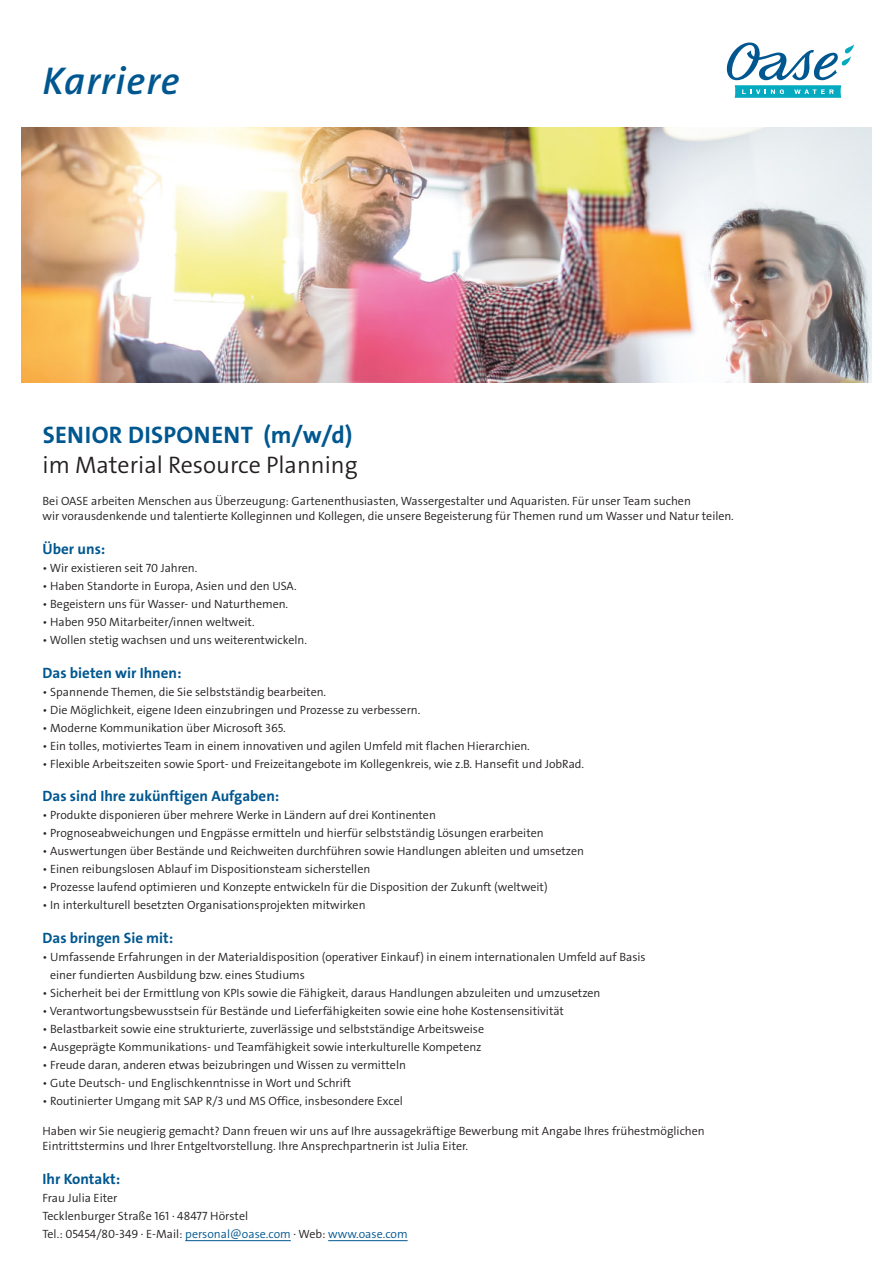
<style>
.page{position:relative;width:893px;height:1263px;background:#fff}
.page>*{position:absolute;margin:0;border:0;box-sizing:border-box;transform-origin:0 0}
.t1{font:39px "The Sans LP6 Se Bld IT";letter-spacing:.025em;color:#005790}
.t2{font:24px/30px "The Sans LP4 Se Lig";color:#231f20}
.t3{font:15px "The Sans LP7 Bld";color:#005790}
.t4{font:12px/18px "The Sans LP4 Se Lig";color:#231f20}
.s1{font-family:"The Sans LP7 Bld";color:#005790}
.s2{color:#005790}
</style>
<div class="page">
<img style="left:21px;top:128px;width:851px;height:255px">
<svg style="left:726px;top:43px;width:128px;height:37px"></svg>
<div style="left:735px;top:85px;width:106px;height:13px;background:#03aac0"></div>
<svg style="left:742px;top:89px;width:42px;height:5px"></svg>
<svg style="left:794px;top:89px;width:40px;height:5px"></svg>
<hr style="left:185px;top:1240px;width:106px;height:1px;background:#005790">
<hr style="left:328px;top:1240px;width:80px;height:1px;background:#005790">
<p class="t1" style="left:43px;top:56px;width:138px">Karriere</p>
<p class="t2" style="left:43px;top:420px;width:317px"><span class="s1">SENIOR DISPONENT (m/w/d) </span>im Material Resource Planning</p>
<p class="t4" style="left:43px;top:492px;width:650px">Bei OASE arbeiten Menschen aus Überzeugung: Gartenenthusiasten, Wassergestalter und Aquaristen. Für unser Team suchen</p>
<p class="t4" style="left:43px;top:507px;width:693px">wir vorausdenkende und talentierte Kolleginnen und Kollegen, die unsere Begeisterung für Themen rund um Wasser und Natur teilen.</p>
<p class="t3" style="left:43px;top:539px;width:64px">Über uns:</p>
<p class="t4" style="left:43px;top:559px;width:156px">• Wir existieren seit 70 Jahren.</p>
<p class="t4" style="left:43px;top:577px;width:256px">• Haben Standorte in Europa, Asien und den USA.</p>
<p class="t4" style="left:43px;top:595px;width:247px">• Begeistern uns für Wasser- und Naturthemen.</p>
<p class="t4" style="left:43px;top:613px;width:214px">• Haben 950 Mitarbeiter/innen weltweit.</p>
<p class="t4" style="left:43px;top:631px;width:266px">• Wollen stetig wachsen und uns weiterentwickeln.</p>
<p class="t3" style="left:43px;top:663px;width:141px">Das bieten wir Ihnen:</p>
<p class="t4" style="left:43px;top:683px;width:285px">• Spannende Themen, die Sie selbstständig bearbeiten.</p>
<p class="t4" style="left:43px;top:701px;width:379px">• Die Möglichkeit, eigene Ideen einzubringen und Prozesse zu verbessern.</p>
<p class="t4" style="left:43px;top:719px;width:245px">• Moderne Kommunikation über Microsoft 365.</p>
<p class="t4" style="left:43px;top:737px;width:489px">• Ein tolles, motiviertes Team in einem innovativen und agilen Umfeld mit flachen Hierarchien.</p>
<p class="t4" style="left:43px;top:755px;width:543px">• Flexible Arbeitszeiten sowie Sport- und Freizeitangebote im Kollegenkreis, wie z.B. Hansefit und JobRad.</p>
<p class="t3" style="left:43px;top:787px;width:238px">Das sind Ihre zukünftigen Aufgaben:</p>
<p class="t4" style="left:43px;top:806px;width:395px">• Produkte disponieren über mehrere Werke in Ländern auf drei Kontinenten</p>
<p class="t4" style="left:43px;top:824px;width:503px">• Prognoseabweichungen und Engpässe ermitteln und hierfür selbstständig Lösungen erarbeiten</p>
<p class="t4" style="left:43px;top:842px;width:543px">• Auswertungen über Bestände und Reichweiten durchführen sowie Handlungen ableiten und umsetzen</p>
<p class="t4" style="left:43px;top:860px;width:329px">• Einen reibungslosen Ablauf im Dispositionsteam sicherstellen</p>
<p class="t4" style="left:43px;top:878px;width:507px">• Prozesse laufend optimieren und Konzepte entwickeln für die Disposition der Zukunft (weltweit)</p>
<p class="t4" style="left:43px;top:896px;width:325px">• In interkulturell besetzten Organisationsprojekten mitwirken</p>
<p class="t3" style="left:43px;top:928px;width:132px">Das bringen Sie mit:</p>
<p class="t4" style="left:50px;top:948px;width:597px;text-indent:-8px">• Umfassende Erfahrungen in der Materialdisposition (operativer Einkauf) in einem internationalen Umfeld auf Basis einer fundierten Ausbildung bzw. eines Studiums</p>
<p class="t4" style="left:43px;top:984px;width:560px">• Sicherheit bei der Ermittlung von KPIs sowie die Fähigkeit, daraus Handlungen abzuleiten und umzusetzen</p>
<p class="t4" style="left:43px;top:1002px;width:523px">• Verantwortungsbewusstsein für Bestände und Lieferfähigkeiten sowie eine hohe Kostensensitivität</p>
<p class="t4" style="left:43px;top:1020px;width:443px">• Belastbarkeit sowie eine strukturierte, zuverlässige und selbstständige Arbeitsweise</p>
<p class="t4" style="left:43px;top:1038px;width:441px">• Ausgeprägte Kommunikations- und Teamfähigkeit sowie interkulturelle Kompetenz</p>
<p class="t4" style="left:43px;top:1056px;width:365px">• Freude daran, anderen etwas beizubringen und Wissen zu vermitteln</p>
<p class="t4" style="left:43px;top:1074px;width:310px">• Gute Deutsch- und Englischkenntnisse in Wort und Schrift</p>
<p class="t4" style="left:43px;top:1092px;width:362px">• Routinierter Umgang mit SAP R/3 und MS Office, insbesondere Excel</p>
<p class="t4" style="left:43px;top:1124px;width:664px;line-height:15px">Haben wir Sie neugierig gemacht? Dann freuen wir uns auf Ihre aussagekräftige Bewerbung mit Angabe Ihres frühestmöglichen<br>Eintrittstermins und Ihrer Entgeltvorstellung. Ihre Ansprechpartnerin ist Julia Eiter.</p>
<p class="t3" style="left:43px;top:1169px;width:79px">Ihr Kontakt:</p>
<p class="t4" style="left:43px;top:1189px;width:76px">Frau Julia Eiter</p>
<p class="t4" style="left:43px;top:1207px;width:207px">Tecklenburger Straße 161 · 48477 Hörstel</p>
<p class="t4" style="left:43px;top:1225px;width:367px">Tel.: 05454/80-349 · E-Mail: <span class="s2">personal@oase.com</span> · Web: <span class="s2">www.oase.com</span></p>
</div>
